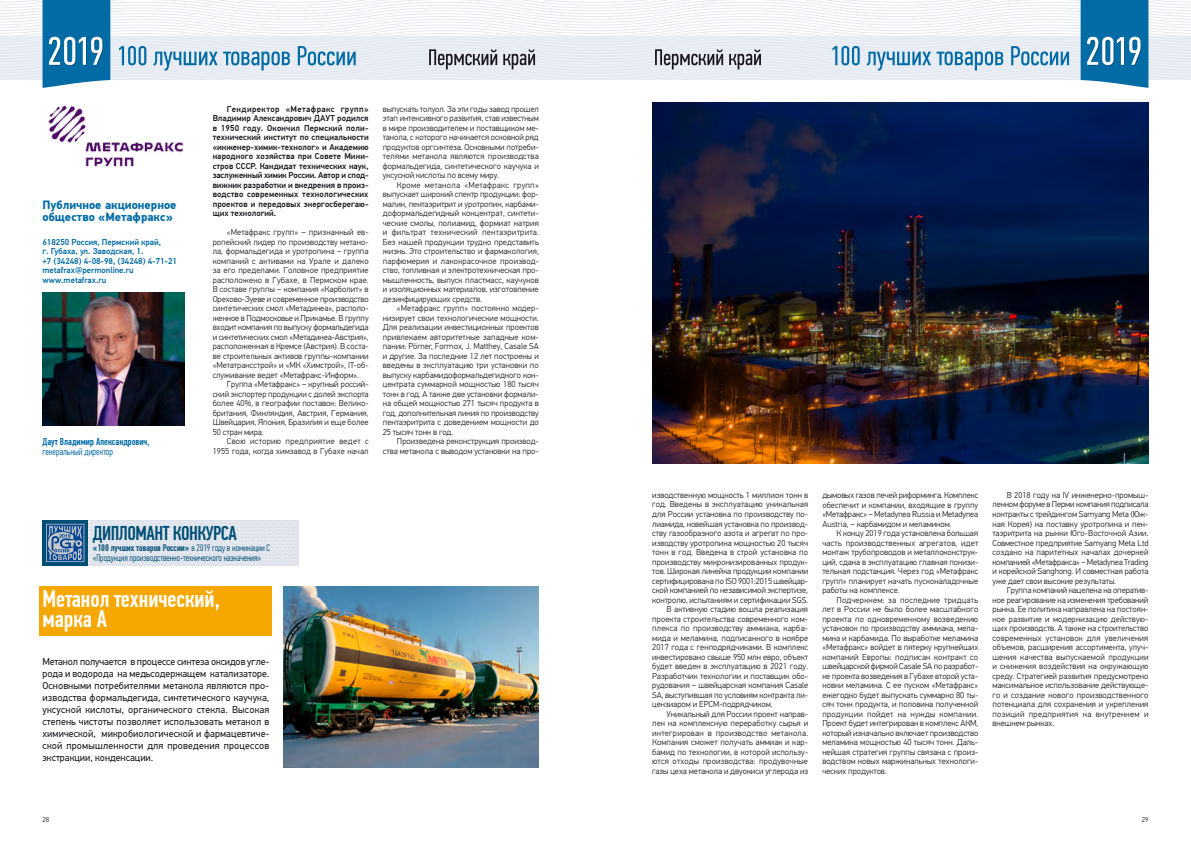
<style>
.page{position:relative;width:1191px;height:842px;background:#fff}
.page>*{position:absolute;margin:0;border:0;box-sizing:border-box;transform-origin:0 0}
.t1{font:500 24px/20px "PF Din Text Comp Pro";color:#fff}
.t2{font:500 20px "PF Din Text Comp Pro";letter-spacing:-.025em;color:#004e76}
.t3{font:700 12px/12px "PF Din Text Pro";color:#006ba5}
.t4{font:10px/12px "PF Din Text Pro";letter-spacing:.02em;color:#1a171c;text-align:justify}
.t5{font:500 10px "PF Din Text Comp Pro";color:#006ba5}
.t6{font:300 10px "PF Din Text Comp Pro";color:#006ba5}
.t7{font:300 9.5px/9.5px "PF Din Text Comp Pro";letter-spacing:-.005em;color:#004e76}
.t8{font:300 8.5px/9.5px "PF Din Text Pro";letter-spacing:.005em;color:#1a171c;text-align:justify}
.t9{font:500 8.5px/9.5px "PF Din Text Pro";letter-spacing:.01em;color:#1a171c;text-align:justify}
.t10{font:500 8.5px/9.5px "PF Din Text Pro";color:#006ba5}
.t11{font:300 8.5px "PF Din Text Pro";letter-spacing:.025em;color:#1a171c}
.t12{font:300 7px "PF Din Text Pro";color:#1a171c}
.s1{font-weight:500}
</style>
<div class="page">
<svg style="left:0;top:0;width:1191px;height:88px"></svg>
<img style="left:43px;top:292px;width:141px;height:133px">
<div style="left:40px;top:586px;width:232px;height:49px;background:#f7a800"></div>
<img style="left:48px;top:105px;width:136px;height:62px">
<img style="left:283px;top:587px;width:256px;height:180px">
<img style="left:652px;top:102px;width:496px;height:361px">
<svg style="left:43px;top:520px;width:255px;height:46px;background:#c5d1de"></svg>
<h3 class="t3" style="left:43px;top:199px;width:136px">Публичное акционерное общество «Метафракс»</h3>
<p class="t10" style="left:43px;top:237px;width:136px">618250 Россия, Пермский край,<br>г. Губаха, ул. Заводская, 1.<br>+7 (34248) 4-08-98, (34248) 4-71-21 metafrax@permonline.ru www.metafrax.ru</p>
<p class="t5" style="left:43px;top:435px;width:108px">Даут Владимир Александрович,</p>
<p class="t6" style="left:43px;top:445px;width:72px">генеральный директор</p>
<p class="t9" style="left:213px;top:104px;width:158px;text-indent:14px">Гендиректор «Метафракс групп» Владимир Александрович ДАУТ родился в 1950 году. Окончил Пермский поли&shy;технический институт по специальности «инженер-химик-технолог» и Академию народного хозяйства при Совете Мини&shy;стров СССР. Кандидат технических наук, заслуженный химик России. Автор и спод&shy;вижник разработки и внедрения в произ&shy;водство современных технологических проектов и передовых энергосберегаю&shy;щих технологий.</p>
<p class="t8" style="left:213px;top:228px;width:157px;text-indent:14px">«Метафракс групп» – признанный ев&shy;ропейский лидер по производству метано&shy;ла, формальдегида и уротропина – группа компаний с активами на Урале и далеко за его пределами. Головное предприятие расположено в Губахе, в Пермском крае.<br>В составе группы – компания «Карболит» в Орехово-Зуеве и современное производство синтетических смол «Метадинеа», располо&shy;женное в Подмосковье и Прикамье. В группу входит компания по выпуску формальдегида и синтетических смол «Метадинеа-Австрия», расположенная в Кремсе (Австрия). В соста&shy;ве строительных активов группы-компании «Метатрансстрой» и «МК «Химстрой», IT-об&shy;служивание ведет «Метафракс-Информ».</p>
<p class="t8" style="left:213px;top:380px;width:157px;text-indent:14px">Группа «Метафракс» – крупный россий&shy;ский экспортер продукции с долей экспорта более 40%, в географии поставок: Велико&shy;британия, Финляндия, Австрия, Германия, Швейцария, Япония, Бразилия и еще более 50 стран мира.</p>
<p class="t8" style="left:213px;top:437px;width:157px;text-align:right">Свою историю предприятие ведет с<br>1955 года, когда химзавод в Губахе начал</p>
<p class="t8" style="left:383px;top:104px;width:158px">выпускать толуол. За эти годы завод прошел этап интенсивного развития, став известным в мире производителем и поставщиком ме&shy;танола, с которого начинается основной ряд продуктов оргсинтеза. Основными потреби&shy;телями метанола являются производства формальдегида, синтетического каучука и уксусной кислоты по всему миру.</p>
<p class="t8" style="left:383px;top:180px;width:158px;text-indent:14px">Кроме метанола «Метафракс групп» выпускает широкий спектр продукции: фор&shy;малин, пентаэритрит и уротропин, карбами&shy;доформальдегидный концентрат, синтети&shy;ческие смолы, полиамид, формиат натрия и фильтрат технический пентаэритрита.<br>Без нашей продукции трудно представить жизнь. Это строительство и фармакология, парфюмерия и лакокрасочное производ&shy;ство, топливная и электротехническая про&shy;мышленность, выпуск пластмасс, каучуков и изоляционных материалов, изготовление дезинфицирующих средств.</p>
<p class="t8" style="left:383px;top:304px;width:157px;text-indent:14px">«Метафракс групп» постоянно модер&shy;низирует свои технологические мощности.<br>Для реализации инвестиционных проектов привлекаем авторитетные западные ком&shy;пании: Pörner, Formox, J. Matthey, Casale SA и другие. За последние 12 лет построены и введены в эксплуатацию три установки по выпуску карбамидоформальдегидного кон&shy;центрата суммарной мощностью 180 тысяч тонн в год. А также две установки формали&shy;на общей мощностью 271 тысяч продукта в год, дополнительная линия по производству пентаэритрита с доведением мощности до 25 тысяч тонн в год.</p>
<p class="t8" style="left:383px;top:437px;width:157px;text-align:right">Произведена реконструкция производ&shy;ства метанола с выводом установки на про-</p>
<h2 class="t2" style="left:93px;top:522px;width:146px">ДИПЛОМАНТ КОНКУРСА</h2>
<p class="t7" style="left:93px;top:543px;width:179px"><span class="s1">«100 лучших товаров России»</span> в 2019 году в номинации C «Продукция производственно-технического назначения»</p>
<h1 class="t1" style="left:43px;top:589px;width:179px">Метанол технический, марка А</h1>
<p class="t4" style="left:43px;top:656px;width:228px">Метанол получается в процессе синтеза оксидов угле&shy;рода и водорода на медьсодержащем катализаторе.<br>Основными потребителями метанола являются про&shy;изводства формальдегида, синтетического каучука, уксусной кислоты, органического стекла. Высокая степень чистоты позволяет использовать метанол в химической, микробиологической и фармацевтиче&shy;ской промышленности для проведения процессов экстракции, конденсации.</p>
<p class="t8" style="left:652px;top:490px;width:157px">изводственную мощность 1 миллион тонн в</p>
<p class="t8" style="left:652px;top:500px;width:157px">год. Введены в эксплуатацию уникальная</p>
<p class="t8" style="left:652px;top:509px;width:157px">для России установка по производству по-</p>
<p class="t8" style="left:652px;top:519px;width:157px">лиамида, новейшая установка по производ-</p>
<p class="t8" style="left:652px;top:528px;width:157px">ству газообразного азота и агрегат по про-</p>
<p class="t8" style="left:652px;top:538px;width:157px">изводству уротропина мощностью 20 тысяч</p>
<p class="t8" style="left:652px;top:547px;width:157px">тонн в год. Введена в строй установка по</p>
<p class="t8" style="left:652px;top:557px;width:157px">производству микронизированных продук-</p>
<p class="t8" style="left:652px;top:566px;width:158px">тов. Широкая линейка продукции компании</p>
<p class="t8" style="left:652px;top:576px;width:157px">сертифицирована по ISO 9001:2015 швейцар-</p>
<p class="t8" style="left:652px;top:585px;width:157px">ской компанией по независимой экспертизе,</p>
<p class="t8" style="left:652px;top:595px;width:157px">контролю, испытаниям и сертификации SGS.</p>
<p class="t8" style="left:666px;top:604px;width:143px">В активную стадию вошла реализация</p>
<p class="t8" style="left:652px;top:614px;width:157px">проекта строительства современного ком-</p>
<p class="t8" style="left:652px;top:623px;width:157px">плекса по производству аммиака, карба-</p>
<p class="t8" style="left:652px;top:633px;width:157px">мида и меламина, подписанного в ноябре</p>
<p class="t8" style="left:652px;top:642px;width:157px">2017 года с генподрядчиками. В комплекс</p>
<p class="t8" style="left:652px;top:652px;width:157px">инвестировано свыше 950 млн евро, объект</p>
<p class="t8" style="left:652px;top:661px;width:157px">будет введен в эксплуатацию в 2021 году.</p>
<p class="t8" style="left:652px;top:671px;width:157px">Разработчик технологии и поставщик обо-</p>
<p class="t8" style="left:652px;top:680px;width:157px">рудования – швейцарская компания Casale</p>
<p class="t8" style="left:652px;top:690px;width:157px">SA, выступившая по условиям контракта ли-</p>
<p class="t8" style="left:652px;top:699px;width:122px">цензиаром и ЕРСМ-подрядчиком.</p>
<p class="t8" style="left:666px;top:709px;width:143px">Уникальный для России проект направ-</p>
<p class="t8" style="left:652px;top:718px;width:157px">лен на комплексную переработку сырья и</p>
<p class="t11" style="left:652px;top:728px;width:157px">интегрирован в производство метанола.</p>
<p class="t8" style="left:652px;top:737px;width:157px">Компания сможет получать аммиак и кар-</p>
<p class="t8" style="left:652px;top:747px;width:158px">бамид по технологии, в которой использу-</p>
<p class="t8" style="left:652px;top:756px;width:157px">ются отходы производства: продувочные</p>
<p class="t8" style="left:652px;top:766px;width:157px">газы цеха метанола и двуокиси углерода из</p>
<p class="t8" style="left:822px;top:490px;width:158px">дымовых газов печей риформинга. Комплекс обеспечит и компании, входящие в группу «Метафракс» – Metadynea Russia и Metadynea Austria, – карбамидом и меламином.</p>
<p class="t8" style="left:822px;top:528px;width:157px;text-indent:14px">К концу 2019 года установлена большая часть производственных агрегатов, идет монтаж трубопроводов и металлоконструк&shy;ций, сдана в эксплуатацию главная понизи&shy;тельная подстанция. Через год «Метафракс групп» планирует начать пусконаладочные работы на комплексе.</p>
<p class="t8" style="left:822px;top:595px;width:157px;text-indent:14px">Подчеркнем: за последние тридцать лет в России не было более масштабного проекта по одновременному возведению установок по производству аммиака, мела&shy;мина и карбамида. По выработке меламина «Метафракс» войдет в пятерку крупнейших компаний Европы: подписан контракт со швейцарской фирмой Casale SA по разработ&shy;ке проекта возведения в Губахе второй уста&shy;новки меламина. С ее пуском «Метафракс» ежегодно будет выпускать суммарно 80 ты&shy;сяч тонн продукта, и половина полученной продукции пойдет на нужды компании.<br>Проект будет интегрирован в комплекс АКМ, который изначально включает производство меламина мощностью 40 тысяч тонн. Даль&shy;нейшая стратегия группы связана с произ&shy;водством новых маржинальных технологи&shy;ческих продуктов.</p>
<p class="t8" style="left:992px;top:490px;width:157px;text-indent:14px">В 2018 году на IV инженерно-промыш&shy;ленном форуме в Перми компания подписала контракты с трейдингом Samyang Meta (Юж&shy;ная Корея) на поставку уротропина и пен&shy;таэритрита на рынки Юго-Восточной Азии.<br>Совместное предприятие Samyang Meta Ltd создано на паритетных началах дочерней компанией «Метафракса» – Metadynea Trading и корейской Sanghong. И совместная работа уже дает свои высокие результаты.</p>
<p class="t8" style="left:992px;top:585px;width:157px;text-indent:14px">Группа компаний нацелена на оператив&shy;ное реагирование на изменения требований рынка. Ее политика направлена на постоян&shy;ное развитие и модернизацию действую&shy;щих производств. А также на строительство современных установок для увеличения объемов, расширения ассортимента, улуч&shy;шения качества выпускаемой продукции и снижения воздействия на окружающую среду. Стратегией развития предусмотрено максимальное использование действующе&shy;го и создание нового производственного потенциала для сохранения и укрепления позиций предприятия на внутреннем и внешнем рынках.</p>
<p class="t12" style="left:43px;top:816px;width:8px">28</p>
<p class="t12" style="left:1141px;top:816px;width:8px">29</p>
</div>
